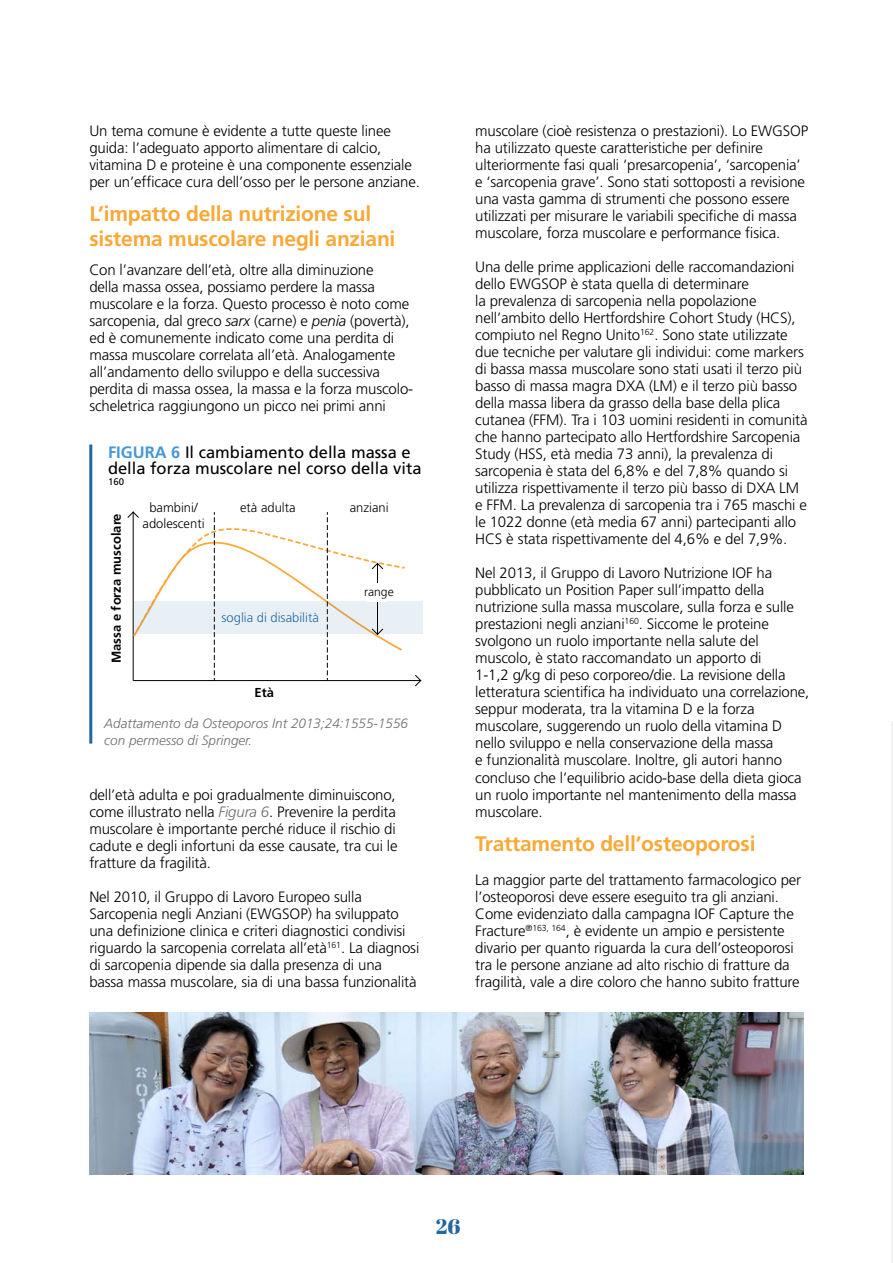
<style>
.page{position:relative;width:893px;height:1263px;background:#fff}
.page>*{position:absolute;margin:0;border:0;box-sizing:border-box;transform-origin:0 0}
.t1{font:700 21px/24.5px "Frutiger LT Std";letter-spacing:-.01em;color:#faa836}
.t2{font:21px "Abril Fatface";color:#2268a0}
.t3{font:16.5px/16.5px "Frutiger";color:#000}
.t4{font:300 15px/17px "Frutiger";letter-spacing:-.01em;color:#000}
.t5{font:italic 300 13.5px/16.5px "Frutiger";color:#6d6e71}
.t6{font:300 12.9px/15.6px "Frutiger";color:#000;text-align:center}
.t7{font:700 12.9px "Frutiger";color:#000}
.t8{font:300 12.9px "Frutiger";color:#2268a0}
.t9{font:300 12.15px "Frutiger";color:#000}
.t10{font:9.6px "Frutiger";color:#000}
.s1{font-style:italic}
.s2{font-weight:700;color:#4598d3}
.s3{font-style:italic;color:#6d6e71}
</style>
<div class="page">
<hr style="left:891px;top:721px;width:2px;height:542px;background:#f1f1f2">
<hr style="left:89px;top:444px;width:3px;height:300px;background:#2268a0">
<hr style="left:133px;top:680px;width:288px;height:1px;background:#000">
<svg style="left:415px;top:675px;width:6px;height:11px"></svg>
<div style="left:133px;top:601px;width:290px;height:33px;background:#e9f0f5"></div>
<svg style="left:127px;top:511px;width:278px;height:169px"></svg>
<div style="left:368px;top:583px;width:19px;height:18px;background:#fff"></div>
<img style="left:89px;top:1013px;width:715px;height:162px">
<p class="t4" style="left:89px;top:122px;width:332px">Un tema comune è evidente a tutte queste linee guida: l’adeguato apporto alimentare di calcio, vitamina D e proteine è una componente essenziale per un’efficace cura dell’osso per le persone anziane.</p>
<h1 class="t1" style="left:89px;top:202px;width:308px">L’impatto della nutrizione sul sistema muscolare negli anziani</h1>
<p class="t4" style="left:89px;top:261px;width:325px">Con l’avanzare dell’età, oltre alla diminuzione<br>della massa ossea, possiamo perdere la massa muscolare e la forza. Questo processo è noto come sarcopenia, dal greco <span class="s1">sarx</span> (carne) e <span class="s1">penia</span> (povertà), ed è comunemente indicato come una perdita di massa muscolare correlata all’età. Analogamente all’andamento dello sviluppo e della successiva perdita di massa ossea, la massa e la forza muscolo&shy;scheletrica raggiungono un picco nei primi anni</p>
<p class="t3" style="left:108px;top:444px;width:315px"><span class="s2">FIGURA 6</span> Il cambiamento della massa e della forza muscolare nel corso della vita</p>
<p class="t10" style="left:108px;top:476px;width:18px">160</p>
<p class="t7" style="left:109px;top:663px;width:151px;rotate:-90deg">Massa e forza muscolare</p>
<p class="t6" style="left:143px;top:500px;width:63px">bambini/ adolescenti</p>
<p class="t6" style="left:240px;top:500px;width:57px">età adulta</p>
<p class="t6" style="left:350px;top:500px;width:40px">anziani</p>
<p class="t8" style="left:222px;top:610px;width:99px">soglia di disabilità</p>
<p class="t7" style="left:254px;top:685px;width:21px">Età</p>
<p class="t9" style="left:364px;top:585px;width:31px">range</p>
<p class="t5" style="left:104px;top:715px;width:305px">Adattamento da Osteoporos Int 2013;24:1555-1556 con permesso di Springer.</p>
<p class="t4" style="left:89px;top:786px;width:310px">dell’età adulta e poi gradualmente diminuiscono, come illustrato nella <span class="s3">Figura 6</span>. Prevenire la perdita muscolare è importante perché riduce il rischio di cadute e degli infortuni da esse causate, tra cui le fratture da fragilità.</p>
<p class="t4" style="left:89px;top:888px;width:331px">Nel 2010, il Gruppo di Lavoro Europeo sulla Sarcopenia negli Anziani (EWGSOP) ha sviluppato una definizione clinica e criteri diagnostici condivisi riguardo la sarcopenia correlata all’età<sup>161</sup>. La diagnosi di sarcopenia dipende sia dalla presenza di una bassa massa muscolare, sia di una bassa funzionalità</p>
<p class="t4" style="left:475px;top:122px;width:335px">muscolare (cioè resistenza o prestazioni). Lo EWGSOP ha utilizzato queste caratteristiche per definire ulteriormente fasi quali ‘presarcopenia’, ‘sarcopenia’ e ‘sarcopenia grave’. Sono stati sottoposti a revisione una vasta gamma di strumenti che possono essere utilizzati per misurare le variabili specifiche di massa muscolare, forza muscolare e performance fisica.</p>
<p class="t4" style="left:475px;top:258px;width:334px">Una delle prime applicazioni delle raccomandazioni dello EWGSOP è stata quella di determinare<br>la prevalenza di sarcopenia nella popolazione nell’ambito dello Hertfordshire Cohort Study (HCS), compiuto nel Regno Unito<sup>162</sup>. Sono state utilizzate due tecniche per valutare gli individui: come markers di bassa massa muscolare sono stati usati il terzo più basso di massa magra DXA (LM) e il terzo più basso della massa libera da grasso della base della plica cutanea (FFM). Tra i 103 uomini residenti in comunità che hanno partecipato allo Hertfordshire Sarcopenia Study (HSS, età media 73 anni), la prevalenza di sarcopenia è stata del 6,8% e del 7,8% quando si utilizza rispettivamente il terzo più basso di DXA LM e FFM. La prevalenza di sarcopenia tra i 765 maschi e le 1022 donne (età media 67 anni) partecipanti allo HCS è stata rispettivamente del 4,6% e del 7,9%.</p>
<p class="t4" style="left:475px;top:565px;width:336px">Nel 2013, il Gruppo di Lavoro Nutrizione IOF ha pubblicato un Position Paper sull’impatto della nutrizione sulla massa muscolare, sulla forza e sulle prestazioni negli anziani<sup>160</sup>. Siccome le proteine svolgono un ruolo importante nella salute del muscolo, è stato raccomandato un apporto di<br>1-1,2 g/kg di peso corporeo/die. La revisione della letteratura scientifica ha individuato una correlazione, seppur moderata, tra la vitamina D e la forza muscolare, suggerendo un ruolo della vitamina D nello sviluppo e nella conservazione della massa<br>e funzionalità muscolare. Inoltre, gli autori hanno concluso che l’equilibrio acido-base della dieta gioca un ruolo importante nel mantenimento della massa muscolare.</p>
<h1 class="t1" style="left:475px;top:831px;width:282px">Trattamento dell’osteoporosi</h1>
<p class="t4" style="left:475px;top:871px;width:327px">La maggior parte del trattamento farmacologico per l’osteoporosi deve essere eseguito tra gli anziani.<br>Come evidenziato dalla campagna IOF Capture the Fracture<sup>®163,</sup> <sup>164</sup>, è evidente un ampio e persistente divario per quanto riguarda la cura dell’osteoporosi tra le persone anziane ad alto rischio di fratture da fragilità, vale a dire coloro che hanno subito fratture</p>
<h1 class="t2" style="left:436px;top:1211px;width:26px">26</h1>
</div>
